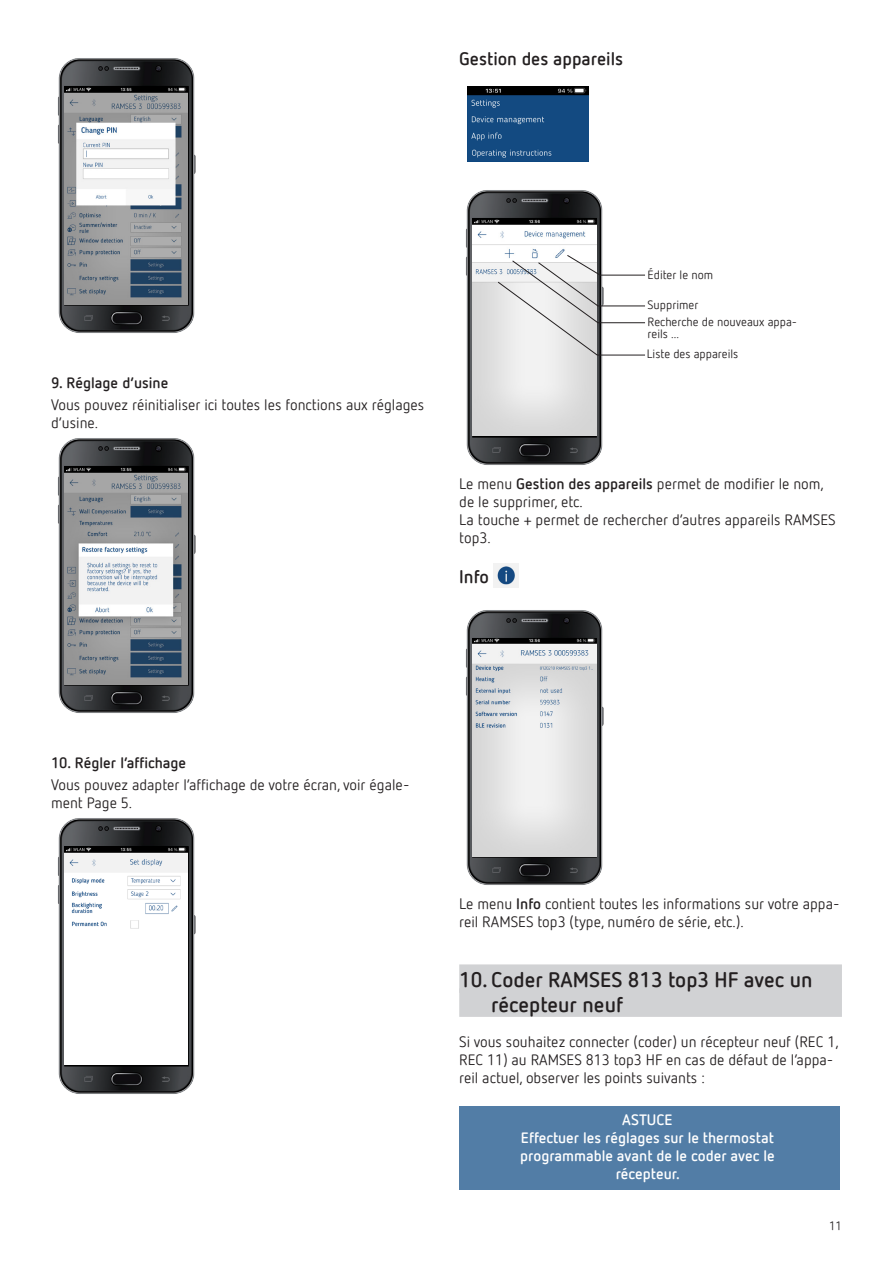
<style>
.page{position:relative;width:893px;height:1263px;background:#fff}
.page>*{position:absolute;margin:0;border:0;box-sizing:border-box;transform-origin:0 0}
.t1{font:700 21px/25.2px "Netto Offc Pro";color:#231f20}
.p_heading_level02{font:700 18px "Netto Offc Pro";color:#231f20}
.Fließtext{font:15px/18px "Netto Offc Pro";color:#231f20}
.Fließtext-2{font:700 15px/18px "Netto Offc Pro";color:#fff;text-align:center}
.p_heading_level03{font:700 15px "Netto Offc Pro";color:#231f20}
.t2{font:12px/12px "Netto Offc Pro";color:#231f20}
.s1{font-weight:700}
</style>
<div class="page">
<img style="left:58px;top:58px;width:138px;height:275px">
<img style="left:64px;top:87px;width:124px;height:217px">
<img style="left:58px;top:438px;width:138px;height:275px">
<img style="left:64px;top:467px;width:124px;height:217px">
<img style="left:58px;top:818px;width:138px;height:276px">
<img style="left:64px;top:847px;width:124px;height:218px">
<div style="left:459px;top:964px;width:383px;height:29px;background:#d1d2d4"></div>
<div style="left:459px;top:988px;width:383px;height:29px;background:#d1d2d4"></div>
<img style="left:467px;top:87px;width:121px;height:75px">
<img style="left:466px;top:190px;width:141px;height:275px">
<img style="left:473px;top:218px;width:123px;height:218px">
<hr style="left:600px;top:275px;width:45px;height:1px;background:#231f20">
<hr style="left:597px;top:355px;width:48px;height:1px;background:#231f20">
<hr style="left:598px;top:322px;width:47px;height:1px;background:#231f20">
<hr style="left:598px;top:306px;width:47px;height:1px;background:#231f20">
<svg style="left:497px;top:255px;width:104px;height:101px"></svg>
<img style="left:494px;top:563px;width:24px;height:24px">
<img style="left:466px;top:610px;width:138px;height:275px">
<img style="left:473px;top:638px;width:123px;height:218px">
<div style="left:459px;top:1106px;width:380px;height:83px;background:#527da6"></div>
<p class="p_heading_level02" style="left:459px;top:47px;width:165px">Gestion des appareils</p>
<p class="p_heading_level03" style="left:51px;top:373px;width:119px">9. Réglage d’usine</p>
<p class="Fließtext" style="left:51px;top:395px;width:375px">Vous pouvez réinitialiser ici toutes les fonctions aux réglages d’usine.</p>
<p class="t2" style="left:648px;top:268px;width:67px">Éditer le nom</p>
<p class="t2" style="left:648px;top:298px;width:52px">Supprimer</p>
<p class="t2" style="left:648px;top:315px;width:151px">Recherche de nouveaux appa&shy;reils ...</p>
<p class="t2" style="left:647px;top:348px;width:93px">Liste des appareils</p>
<p class="Fließtext" style="left:459px;top:474px;width:366px">Le menu <span class="s1">Gestion des appareils</span> permet de modifier le nom, de le supprimer, etc.</p>
<p class="Fließtext" style="left:459px;top:510px;width:378px">La touche + permet de rechercher d’autres appareils RAMSES top3.</p>
<p class="p_heading_level02" style="left:459px;top:565px;width:31px">Info</p>
<p class="p_heading_level03" style="left:51px;top:753px;width:137px">10. Régler l’affichage</p>
<p class="Fließtext" style="left:51px;top:775px;width:360px">Vous pouvez adapter l’affichage de votre écran, voir égale&shy;ment Page 5.</p>
<p class="Fließtext" style="left:459px;top:894px;width:382px">Le menu <span class="s1">Info</span> contient toutes les informations sur votre appa&shy;reil RAMSES top3 (type, numéro de série, etc.).</p>
<p class="t1" style="left:491px;top:965px;width:323px;text-indent:-32px">10. Coder RAMSES 813 top3 HF avec un récepteur neuf</p>
<p class="Fließtext" style="left:459px;top:1032px;width:381px">Si vous souhaitez connecter (coder) un récepteur neuf (REC 1,<br>REC 11) au RAMSES 813 top3 HF en cas de défaut de l’appa&shy;reil actuel, observer les points suivants :</p>
<p class="Fließtext-2" style="left:520px;top:1110px;width:256px">ASTUCE<br>Effectuer les réglages sur le thermostat programmable avant de le coder avec le récepteur.</p>
<p class="t2" style="left:829px;top:1219px;width:14px">11</p>
</div>
